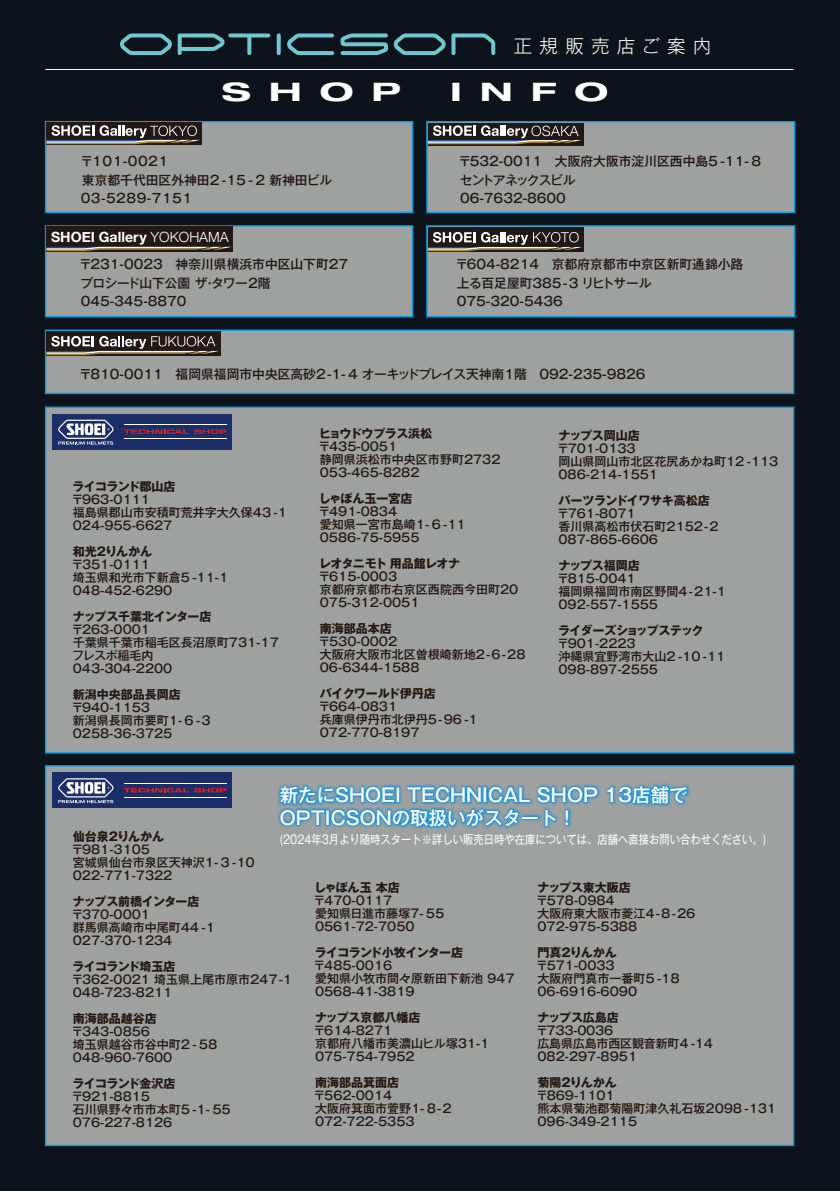
<style>
.page{position:relative;width:840px;height:1191px;background:#fff}
.page>*{position:absolute;margin:0;border:0;box-sizing:border-box;transform-origin:0 0}
.t1{font:700 expanded 25.6px "Helvetica Neue";letter-spacing:.5em;color:#fff;scale:1.4 1}
.t2{font:500 18.4px/22.6px "Gothic MB101 Pro";color:#fff}
.t3{font:300 18.4px "Gothic MB101 Pro";letter-spacing:.4em;color:#fff}
.t4{font:700 14.2px "Helvetica Neue";color:#fff}
.t5{font:500 12.8px/18.4px "Gothic MB101 Pro";color:#221815}
.t6{font:500 12px/13px "Gothic MB101 Pro";color:#221815}
.t7{font:700 12px "Gothic MB101 Pro";letter-spacing:-.02em;color:#221815}
.t8{font:700 12px "Gothic MB101 Pro";color:#221815}
.t9{font:12px "Gothic MB101 Pro";color:#fff;scale:.86 1}
.t10{font:700 12px "Gothic MB101 Pro";letter-spacing:-.055em;color:#221815}
.t11{font:700 12px "Gothic MB101 Pro";letter-spacing:-.065em;color:#221815}
.t12{font:700 12px "Gothic MB101 Pro";letter-spacing:-.05em;color:#221815}
.t13{font:700 12px "Gothic MB101 Pro";letter-spacing:-.04em;color:#221815}
.t14{font:700 12px "Gothic MB101 Pro";letter-spacing:-.045em;color:#221815}
.s1{font-weight:300}
</style>
<div class="page">
<div style="left:0;top:0;width:839px;height:1191px;background:#0d131a"></div>
<div style="left:45px;top:765px;width:748px;height:381px;background:#9fa0a0;border:1px solid #00a0e9"></div>
<div style="left:45px;top:406px;width:748px;height:347px;background:#9fa0a0;border:1px solid #00a0e9"></div>
<div style="left:45px;top:121px;width:368px;height:92px;background:#9fa0a0;border:1px solid #00a0e9"></div>
<div style="left:426px;top:121px;width:368px;height:92px;background:#9fa0a0;border:1px solid #00a0e9"></div>
<div style="left:45px;top:225px;width:368px;height:92px;background:#9fa0a0;border:1px solid #00a0e9"></div>
<div style="left:45px;top:329px;width:748px;height:65px;background:#9fa0a0;border:1px solid #00a0e9"></div>
<div style="left:426px;top:225px;width:368px;height:92px;background:#9fa0a0;border:1px solid #00a0e9"></div>
<div style="left:427px;top:227px;width:156px;height:25px;background:#221815"></div>
<svg style="left:427px;top:232px;width:155px;height:19px"></svg>
<div style="left:46px;top:331px;width:174px;height:25px;background:#221815"></div>
<svg style="left:46px;top:336px;width:173px;height:19px"></svg>
<div style="left:46px;top:122px;width:156px;height:23px;background:#221815"></div>
<svg style="left:46px;top:125px;width:154px;height:19px"></svg>
<div style="left:427px;top:123px;width:156px;height:22px;background:#221815"></div>
<svg style="left:427px;top:125px;width:154px;height:19px"></svg>
<div style="left:46px;top:227px;width:187px;height:25px;background:#221815"></div>
<svg style="left:46px;top:247px;width:185px;height:4px"></svg>
<svg style="left:287px;top:33px;width:47px;height:22px"></svg>
<svg style="left:451px;top:33px;width:44px;height:22px"></svg>
<svg style="left:276px;top:33px;width:4px;height:22px"></svg>
<svg style="left:340px;top:33px;width:105px;height:22px"></svg>
<svg style="left:120px;top:33px;width:150px;height:22px"></svg>
<hr style="left:45px;top:69px;width:748px;height:1px;background:#fff">
<img style="left:206px;top:751px;width:554px;height:78px">
<div style="left:52px;top:414px;width:180px;height:35px;background:#1c2e68"></div>
<svg style="left:124px;top:429px;width:102px;height:5px"></svg>
<hr style="left:124px;top:424px;width:102px;height:1px;background:#fff">
<hr style="left:124px;top:438px;width:102px;height:1px;background:#fff">
<svg style="left:58px;top:420px;width:55px;height:24px"></svg>
<div style="left:52px;top:772px;width:180px;height:36px;background:#1c2e68"></div>
<svg style="left:124px;top:788px;width:102px;height:4px"></svg>
<hr style="left:124px;top:783px;width:102px;height:1px;background:#fff">
<hr style="left:124px;top:796px;width:102px;height:1px;background:#fff">
<svg style="left:58px;top:778px;width:55px;height:25px"></svg>
<h2 class="t3" style="left:513px;top:30px;width:199px">正規販売店ご案内</h2>
<h1 class="t1" style="left:222px;top:75px;width:130px">SHOP</h1>
<h1 class="t1" style="left:450px;top:75px;width:114px">INFO</h1>
<p class="t5" style="left:80px;top:150px;width:253px">〒101-0021<br>東京都千代田区外神田2 -15 - 2 新神田ビル<br>03-5289-7151</p>
<p class="t4" style="left:51px;top:226px;width:179px">SHOEI Gallery <span class="s1">YOKOHAMA</span></p>
<p class="t5" style="left:79px;top:254px;width:270px">〒231-0023　神奈川県横浜市中区山下町27プロシード山下公園 ザ・タワー2階<br>045-345-8870</p>
<p class="t5" style="left:458px;top:150px;width:304px">〒532-0011　大阪府大阪市淀川区西中島5 -11- 8セントアネックスビル<br>06-7632-8600</p>
<p class="t5" style="left:455px;top:254px;width:289px">〒604-8214　京都府京都市中京区新町通錦小路上る百足屋町385-3 リヒトサール<br>075-320-5436</p>
<p class="t5" style="left:79px;top:363px;width:567px">〒810-0011　福岡県福岡市中央区高砂2-1- 4 オーキッドプレイス天神南1階　092-235-9826</p>
<p class="t10" style="left:72px;top:476px;width:105px">ライコランド郡山店</p>
<p class="t6" style="left:71px;top:491px;width:217px">〒963-0111<br>福島県郡山市安積町荒井字大久保43 -1<br>024-955-6627</p>
<p class="t8" style="left:73px;top:541px;width:81px">和光2りんかん</p>
<p class="t6" style="left:71px;top:556px;width:158px">〒351-0111<br>埼玉県和光市下新倉5 -11-1<br>048-452-6290</p>
<p class="t7" style="left:73px;top:606px;width:140px">ナップス千葉北インター店</p>
<p class="t6" style="left:71px;top:621px;width:209px">〒263-0001<br>千葉県千葉市稲毛区長沼原町731-17フレスポ稲毛内<br>043-304-2200</p>
<p class="t8" style="left:73px;top:684px;width:109px">新潟中央部品長岡店</p>
<p class="t6" style="left:71px;top:699px;width:141px">〒940-1153<br>新潟県長岡市要町1- 6 -3<br>0258-36-3725</p>
<p class="t14" style="left:319px;top:423px;width:114px">ヒョウドウプラス浜松</p>
<p class="t6" style="left:318px;top:438px;width:183px">〒435-0051<br>静岡県浜松市中央区市野町2732<br>053-465-8282</p>
<p class="t8" style="left:319px;top:488px;width:95px">しゃぼん玉一宮店</p>
<p class="t6" style="left:318px;top:503px;width:149px">〒491-0834<br>愛知県一宮市島崎1- 6 -11<br>0586-75-5955</p>
<p class="t12" style="left:319px;top:553px;width:142px">レオタニモト 用品館レオナ</p>
<p class="t6" style="left:318px;top:568px;width:201px">〒615-0003<br>京都府京都市右京区西院西今田町20<br>075-312-0051</p>
<p class="t7" style="left:320px;top:618px;width:73px">南海部品本店</p>
<p class="t6" style="left:318px;top:633px;width:208px">〒530-0002<br>大阪府大阪市北区曽根崎新地2-6-28<br>06-6344-1588</p>
<p class="t7" style="left:320px;top:683px;width:117px">バイクワールド伊丹店</p>
<p class="t6" style="left:318px;top:698px;width:161px">〒664-0831<br>兵庫県伊丹市北伊丹5-96 -1<br>072-770-8197</p>
<p class="t7" style="left:558px;top:425px;width:83px">ナップス岡山店</p>
<p class="t6" style="left:556px;top:440px;width:223px">〒701-0133<br>岡山県岡山市北区花尻あかね町12 -113<br>086-214-1551</p>
<p class="t7" style="left:558px;top:490px;width:153px">パーツランドイワサキ高松店</p>
<p class="t6" style="left:556px;top:505px;width:163px">〒761-8071<br>香川県高松市伏石町2152-2<br>087-865-6606</p>
<p class="t7" style="left:558px;top:555px;width:83px">ナップス福岡店</p>
<p class="t6" style="left:556px;top:570px;width:170px">〒815-0041<br>福岡県福岡市南区野間4-21-1<br>092-557-1555</p>
<p class="t11" style="left:557px;top:620px;width:147px">ライダーズショップステック</p>
<p class="t6" style="left:556px;top:635px;width:170px">〒901-2223<br>沖縄県宜野湾市大山2 -10 -11<br>098-897-2555</p>
<h2 class="t2" style="left:279px;top:782px;width:409px">新たにSHOEI TECHNICAL SHOP 13店舗で<br>OPTICSONの取扱いがスタート！</h2>
<p class="t8" style="left:73px;top:826px;width:93px">仙台泉2りんかん</p>
<p class="t9" style="left:279px;top:829px;width:567px">(2024年3月より随時スタート※詳しい販売日時や在庫については、店舗へ直接お問い合わせください。)</p>
<p class="t6" style="left:71px;top:841px;width:186px">〒981-3105<br>宮城県仙台市泉区天神沢１-３-１０<br>022-771-7322</p>
<p class="t13" style="left:73px;top:891px;width:128px">ナップス前橋インター店</p>
<p class="t6" style="left:71px;top:906px;width:146px">〒370-0001<br>群馬県高崎市中尾町４４-１<br>027-370-1234</p>
<p class="t10" style="left:72px;top:956px;width:105px">ライコランド埼玉店</p>
<p class="t6" style="left:71px;top:971px;width:223px">〒362-0021 埼玉県上尾市原市２４７-１<br>048-723-8211</p>
<p class="t8" style="left:73px;top:1008px;width:85px">南海部品越谷店</p>
<p class="t6" style="left:71px;top:1023px;width:149px">〒343-0856<br>埼玉県越谷市谷中町２-５８<br>048-960-7600</p>
<p class="t10" style="left:72px;top:1073px;width:105px">ライコランド金沢店</p>
<p class="t6" style="left:71px;top:1088px;width:162px">〒921-8815<br>石川県野々市市本町５-１-５５<br>076-227-8126</p>
<p class="t7" style="left:537px;top:877px;width:95px">ナップス東大阪店</p>
<p class="t6" style="left:535px;top:892px;width:162px">〒578-0984<br>大阪府東大阪市菱江４-８-２６<br>072-975-5388</p>
<p class="t8" style="left:537px;top:942px;width:81px">門真2りんかん</p>
<p class="t6" style="left:535px;top:957px;width:146px">〒571-0033<br>大阪府門真市一番町５-１８<br>06-6916-6090</p>
<p class="t7" style="left:537px;top:1007px;width:83px">ナップス広島店</p>
<p class="t6" style="left:535px;top:1022px;width:180px">〒733-0036<br>広島県広島市西区観音新町４-１４<br>082-297-8951</p>
<p class="t8" style="left:537px;top:1072px;width:81px">菊陽2りんかん</p>
<p class="t6" style="left:535px;top:1087px;width:243px">〒869-1101<br>熊本県菊池郡菊陽町津久礼石坂２０９８-１３１<br>096-349-2115</p>
<p class="t7" style="left:314px;top:877px;width:87px">しゃぼん玉 本店</p>
<p class="t6" style="left:313px;top:892px;width:133px">〒470-0117<br>愛知県日進市藤塚７-５５<br>0561-72-7050</p>
<p class="t10" style="left:314px;top:942px;width:150px">ライコランド小牧インター店</p>
<p class="t6" style="left:313px;top:957px;width:204px">〒485-0016<br>愛知県小牧市間々原新田下新池 ９４７<br>0568-41-3819</p>
<p class="t7" style="left:315px;top:1007px;width:107px">ナップス京都八幡店</p>
<p class="t6" style="left:313px;top:1022px;width:179px">〒614-8271<br>京都府八幡市美濃山ヒル塚３１-１<br>075-754-7952</p>
<p class="t8" style="left:315px;top:1072px;width:85px">南海部品箕面店</p>
<p class="t6" style="left:313px;top:1087px;width:141px">〒562-0014<br>大阪府箕面市萱野１-８-２<br>072-722-5353</p>
</div>
